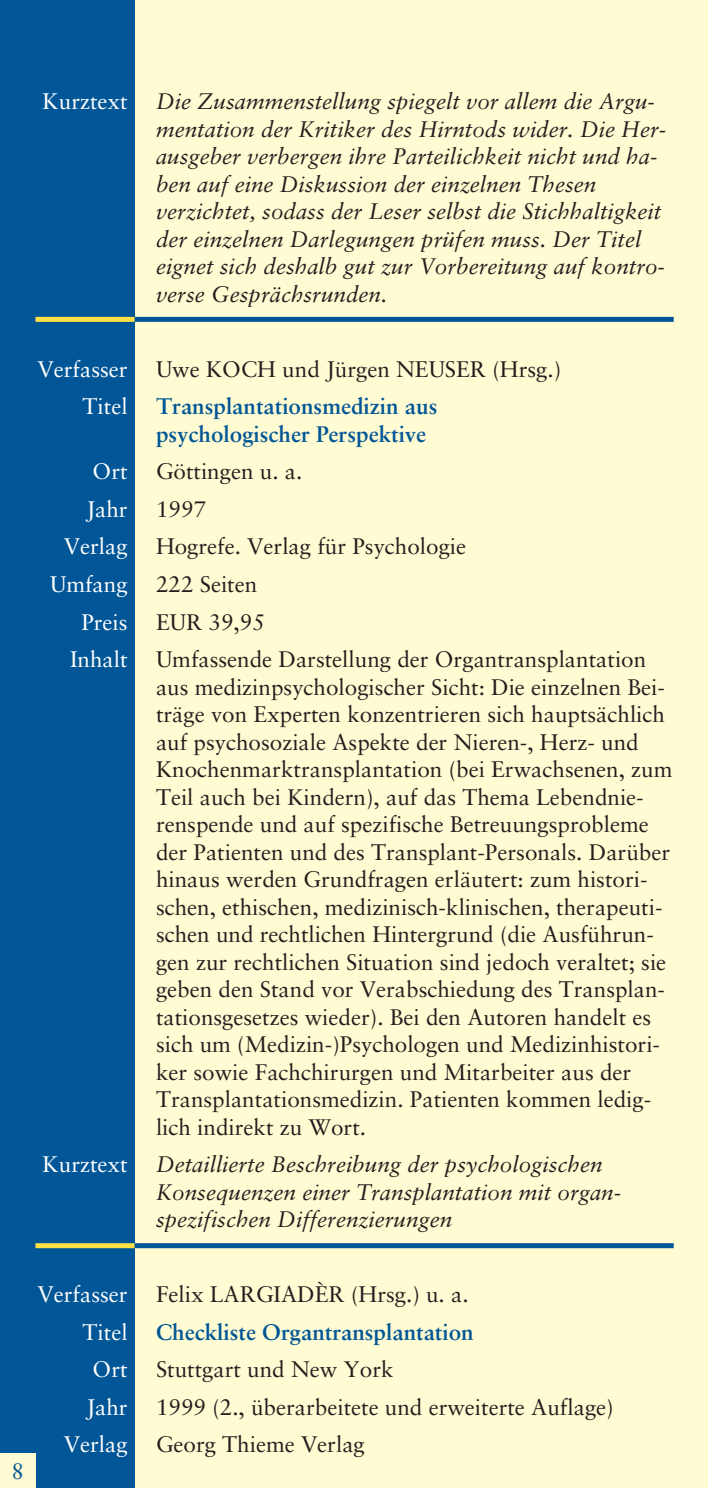
<style>
.page{position:relative;width:708px;height:1488px;background:#fffbd2}
.page>*{position:absolute;margin:0;border:0;box-sizing:border-box;transform-origin:0 0}
.t1{font:22.5px/27.5px "Sabon";color:#231f1f}
.t2{font:italic 22.5px/27.5px "Sabon";color:#231f1f}
.t3{font:22.5px/37.5px "Sabon";color:#fff;text-align:right}
.t4{font:700 22.5px/27.5px "Sabon";color:#005696}
.t5{font:22.5px "Sabon";color:#005696}
</style>
<div class="page">
<div style="left:0;top:0;width:135px;height:1488px;background:#005696"></div>
<div style="left:0;top:1453px;width:35px;height:35px;background:#fffbd2"></div>
<div style="left:35px;top:317px;width:100px;height:5px;background:#ffe045"></div>
<div style="left:135px;top:317px;width:538px;height:5px;background:#005696"></div>
<div style="left:35px;top:1243px;width:100px;height:5px;background:#ffe045"></div>
<div style="left:135px;top:1243px;width:538px;height:5px;background:#005696"></div>
<p class="t3" style="left:43px;top:85px;width:86px">Kurztext</p>
<p class="t3" style="left:38px;top:352px;width:91px">Verfasser<br>Titel</p>
<p class="t3" style="left:50px;top:455px;width:79px">Ort<br>Jahr<br>Verlag<br>Umfang<br>Preis<br>Inhalt</p>
<p class="t3" style="left:43px;top:1147px;width:86px">Kurztext</p>
<p class="t5" style="left:11px;top:1462px;width:14px">8</p>
<p class="t3" style="left:38px;top:1277px;width:91px">Verfasser<br>Titel<br>Ort<br>Jahr<br>Verlag</p>
<p class="t2" style="left:156px;top:90px;width:511px">Die Zusammenstellung spiegelt vor allem die Argu&shy;mentation der Kritiker des Hirntods wider. Die Her&shy;ausgeber verbergen ihre Parteilichkeit nicht und ha&shy;ben auf eine Diskussion der einzelnen Thesen verzichtet, sodass der Leser selbst die Stichhaltigkeit der einzelnen Darlegungen prüfen muss. Der Titel eignet sich deshalb gut zur Vorbereitung auf kontro&shy;verse Gesprächsrunden.</p>
<p class="t1" style="left:156px;top:357px;width:406px">Uwe KOCH und Jürgen NEUSER (Hrsg.)</p>
<p class="t4" style="left:156px;top:395px;width:283px">Transplantationsmedizin aus psychologischer Perspektive</p>
<p class="t1" style="left:156px;top:455px;width:491px;line-height:37.5px">Göttingen u. a.<br>1997<br>Hogrefe. Verlag für Psychologie<br>222 Seiten<br>EUR 39,95<br>Umfassende Darstellung der Organtransplantation</p>
<p class="t1" style="left:156px;top:675px;width:518px">aus medizinpsychologischer Sicht: Die einzelnen Bei&shy;träge von Experten konzentrieren sich hauptsächlich auf psychosoziale Aspekte der Nieren-, Herz- und Knochenmarktransplantation (bei Erwachsenen, zum Teil auch bei Kindern), auf das Thema Lebendnie&shy;renspende und auf spezifische Betreuungsprobleme der Patienten und des Transplant-Personals. Darüber hinaus werden Grundfragen erläutert: zum histori&shy;schen, ethischen, medizinisch-klinischen, therapeuti&shy;schen und rechtlichen Hintergrund (die Ausführun&shy;gen zur rechtlichen Situation sind jedoch veraltet; sie geben den Stand vor Verabschiedung des Transplan&shy;tationsgesetzes wieder). Bei den Autoren handelt es sich um (Medizin-)Psychologen und Medizinhistori&shy;ker sowie Fachchirurgen und Mitarbeiter aus der Transplantationsmedizin. Patienten kommen ledig&shy;lich indirekt zu Wort.</p>
<p class="t2" style="left:156px;top:1152px;width:466px">Detaillierte Beschreibung der psychologischen<br>Konsequenzen einer Transplantation mit organ&shy;spezifischen Differenzierungen</p>
<p class="t1" style="left:156px;top:1282px;width:314px">Felix LARGIADÈR (Hrsg.) u. a.</p>
<p class="t4" style="left:156px;top:1320px;width:319px">Checkliste Organtransplantation</p>
<p class="t1" style="left:156px;top:1352px;width:459px;line-height:37.5px">Stuttgart und New York<br>1999 (2., überarbeitete und erweiterte Auflage)<br>Georg Thieme Verlag</p>
</div>
